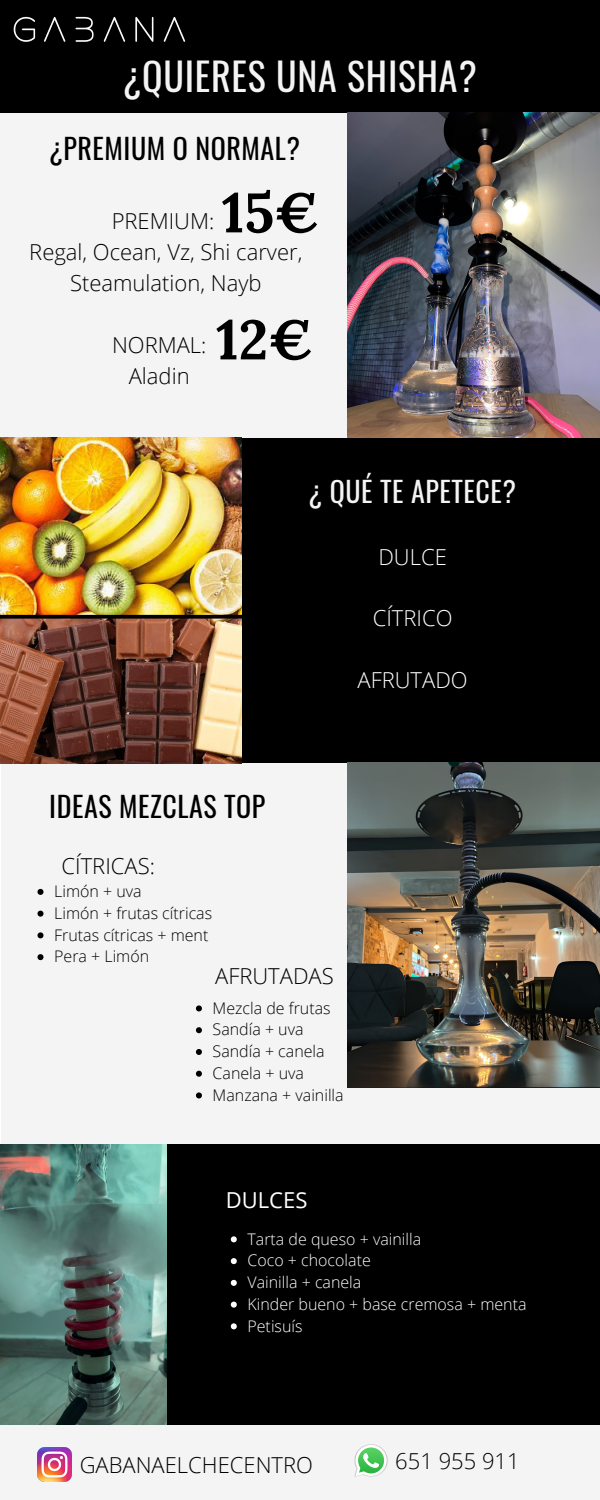
<style>
.page{position:relative;width:600px;height:1500px;background:#fff}
.page>*{position:absolute;margin:0;border:0;box-sizing:border-box;transform-origin:0 0}
.t1{font:700 55.5px "Lora";color:#000}
.t2{font:38px "Oswald";letter-spacing:.02em;color:#f4f4f4}
.t3{font:28px "Oswald";letter-spacing:.02em;color:#000}
.t4{font:28px "Oswald";letter-spacing:.02em;color:#f4f4f4}
.t5{font:300 22px/30.8px "Open Sans";color:#000;text-align:center}
.t6{font:300 22px "Open Sans";color:#fff}
.t7{font:22px "Open Sans";color:#fff}
.t8{font:300 16px "Open Sans";color:#000}
.t9{font:300 16px "Open Sans";color:#fff}
</style>
<div class="page">
<div style="left:0;top:113px;width:600px;height:324px;background:#f4f4f4"></div>
<div style="left:1px;top:750px;width:599px;height:428px;background:#f4f4f4"></div>
<div style="left:0;top:1413px;width:600px;height:87px;background:#f4f4f4"></div>
<div style="left:0;top:438px;width:600px;height:325px;background:#000"></div>
<div style="left:0;top:0;width:600px;height:113px;background:#000"></div>
<div style="left:1px;top:1144px;width:599px;height:281px;background:#000"></div>
<img style="left:347px;top:113px;width:253px;height:324px">
<img style="left:0;top:438px;width:242px;height:177px">
<img style="left:347px;top:763px;width:253px;height:325px">
<img style="left:0;top:619px;width:242px;height:144px">
<svg style="left:0;top:618px;width:242px;height:1px"></svg>
<img style="left:13px;top:16px;width:173px;height:26px">
<img style="left:0;top:1144px;width:166px;height:281px">
<img style="left:37px;top:1447px;width:35px;height:35px">
<img style="left:354px;top:1444px;width:34px;height:33px">
<svg style="left:355px;top:1445px;width:32px;height:31px"></svg>
<svg style="left:38px;top:889px;width:6px;height:6px"></svg>
<svg style="left:38px;top:911px;width:6px;height:6px"></svg>
<svg style="left:38px;top:932px;width:6px;height:6px"></svg>
<svg style="left:38px;top:954px;width:6px;height:6px"></svg>
<svg style="left:196px;top:1005px;width:6px;height:6px"></svg>
<svg style="left:196px;top:1027px;width:6px;height:6px"></svg>
<svg style="left:196px;top:1049px;width:6px;height:6px"></svg>
<svg style="left:196px;top:1071px;width:6px;height:6px"></svg>
<svg style="left:196px;top:1092px;width:6px;height:6px"></svg>
<svg style="left:231px;top:1236px;width:6px;height:6px"></svg>
<svg style="left:231px;top:1258px;width:6px;height:6px"></svg>
<svg style="left:231px;top:1280px;width:6px;height:6px"></svg>
<svg style="left:231px;top:1302px;width:6px;height:6px"></svg>
<svg style="left:231px;top:1323px;width:6px;height:6px"></svg>
<p class="t2" style="left:123px;top:46px;width:356px">¿QUIERES UNA SHISHA?</p>
<p class="t3" style="left:49px;top:127px;width:252px">¿PREMIUM O NORMAL?</p>
<p class="t1" style="left:222px;top:177px;width:99px">15€</p>
<p class="t5" style="left:112px;top:205px;width:104px">PREMIUM:</p>
<p class="t5" style="left:29px;top:236px;width:275px">Regal, Ocean, Vz, Shi carver,<br>Steamulation, Nayb</p>
<p class="t5" style="left:112px;top:329px;width:96px">NORMAL:</p>
<p class="t5" style="left:129px;top:360px;width:62px">Aladin</p>
<p class="t1" style="left:216px;top:304px;width:99px">12€</p>
<p class="t4" style="left:309px;top:469px;width:209px">¿ QUÉ TE APETECE?</p>
<p class="t6" style="left:378px;top:541px;width:70px">DULCE</p>
<p class="t6" style="left:373px;top:603px;width:81px">CÍTRICO</p>
<p class="t6" style="left:358px;top:664px;width:112px">AFRUTADO</p>
<p class="t3" style="left:49px;top:785px;width:218px">IDEAS MEZCLAS TOP</p>
<p class="t5" style="left:62px;top:850px;width:95px">CÍTRICAS:</p>
<p class="t8" style="left:54px;top:880px;width:89px">Limón + uva</p>
<p class="t8" style="left:54px;top:902px;width:160px">Limón + frutas cítricas</p>
<p class="t8" style="left:54px;top:924px;width:156px">Frutas cítricas + ment</p>
<p class="t8" style="left:54px;top:945px;width:97px">Pera + Limón</p>
<p class="t5" style="left:215px;top:960px;width:120px">AFRUTADAS</p>
<p class="t8" style="left:213px;top:997px;width:119px">Mezcla de frutas</p>
<p class="t8" style="left:213px;top:1018px;width:92px">Sandía + uva</p>
<p class="t8" style="left:213px;top:1040px;width:114px">Sandía + canela</p>
<p class="t8" style="left:213px;top:1062px;width:93px">Canela + uva</p>
<p class="t8" style="left:213px;top:1084px;width:133px">Manzana + vainilla</p>
<p class="t7" style="left:226px;top:1184px;width:83px">DULCES</p>
<p class="t9" style="left:248px;top:1228px;width:175px">Tarta de queso + vainilla</p>
<p class="t9" style="left:248px;top:1249px;width:125px">Coco + chocolate</p>
<p class="t9" style="left:248px;top:1271px;width:115px">Vainilla + canela</p>
<p class="t9" style="left:248px;top:1293px;width:281px">Kinder bueno + base cremosa + menta</p>
<p class="t9" style="left:248px;top:1315px;width:57px">Petisuís</p>
<p class="t5" style="left:80px;top:1449px;width:235px">GABANAELCHECENTRO</p>
<p class="t5" style="left:395px;top:1445px;width:126px">651 955 911</p>
</div>
